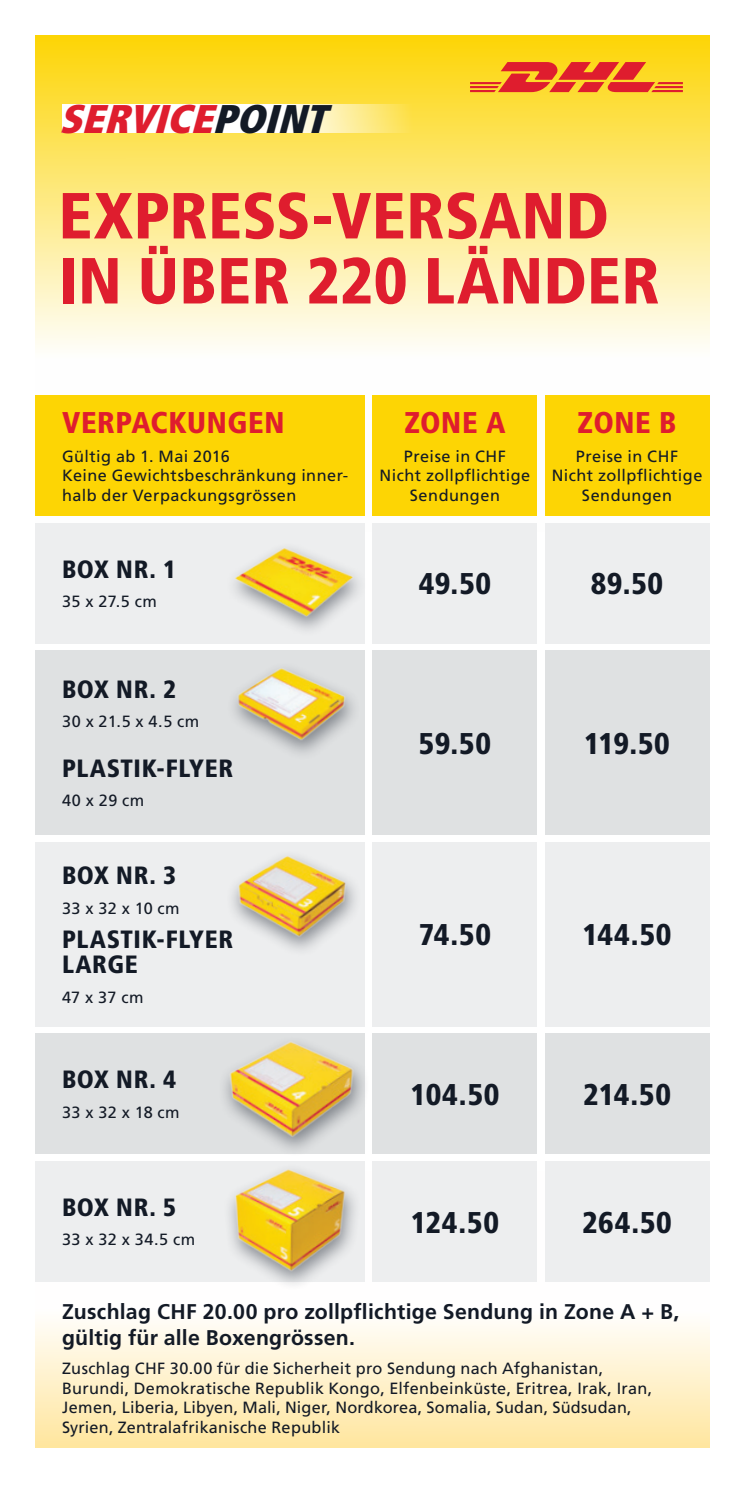
<style>
.page{position:relative;width:745px;height:1489px;background:#fff}
.page>*{position:absolute;margin:0;border:0;box-sizing:border-box;transform-origin:0 0}
.t1{font:900 condensed 65px/65px "Frutiger";letter-spacing:.005em;color:#df1d2e}
.t2{font:italic 900 condensed 40px "Frutiger";color:#df1d2e}
.t3{font:900 condensed 30px "Frutiger";letter-spacing:.02em;color:#131a26}
.t4{font:900 condensed 30px "Frutiger";letter-spacing:.02em;color:#df1d2e}
.t5{font:900 condensed 25px/25px "Frutiger";letter-spacing:.025em;color:#131a26}
.t6{font:700 21.25px/25.5px "Frutiger";letter-spacing:.01em;color:#131a26}
.t7{font:16.25px/19.5px "Frutiger";letter-spacing:.02em;color:#131a26}
.s1{color:#131a26}
</style>
<div class="page">
<svg style="left:35px;top:35px;width:674px;height:313px;background:#fde982"></svg>
<svg style="left:469px;top:62px;width:213px;height:30px;background:#ec7229"></svg>
<svg style="left:62px;top:105px;width:354px;height:28px"></svg>
<svg style="left:35px;top:1281px;width:674px;height:166px"></svg>
<div style="left:35px;top:395px;width:330px;height:121px;background:#fdd504"></div>
<div style="left:35px;top:523px;width:330px;height:120px;background:#edeeef"></div>
<div style="left:35px;top:650px;width:330px;height:184px;background:#dfe1e2"></div>
<div style="left:372px;top:395px;width:165px;height:121px;background:#fdd504"></div>
<div style="left:372px;top:523px;width:165px;height:120px;background:#edeeef"></div>
<div style="left:544px;top:395px;width:165px;height:121px;background:#fdd504"></div>
<div style="left:544px;top:523px;width:165px;height:120px;background:#edeeef"></div>
<div style="left:372px;top:650px;width:165px;height:184px;background:#dfe1e2"></div>
<div style="left:544px;top:650px;width:165px;height:184px;background:#dfe1e2"></div>
<div style="left:35px;top:842px;width:330px;height:184px;background:#edeeef"></div>
<div style="left:372px;top:842px;width:165px;height:184px;background:#edeeef"></div>
<div style="left:544px;top:842px;width:165px;height:184px;background:#edeeef"></div>
<div style="left:35px;top:1033px;width:330px;height:120px;background:#dfe1e2"></div>
<div style="left:372px;top:1033px;width:165px;height:120px;background:#dfe1e2"></div>
<div style="left:544px;top:1033px;width:165px;height:120px;background:#dfe1e2"></div>
<div style="left:35px;top:1160px;width:330px;height:121px;background:#edeeef"></div>
<div style="left:372px;top:1160px;width:165px;height:121px;background:#edeeef"></div>
<div style="left:544px;top:1160px;width:165px;height:121px;background:#edeeef"></div>
<div style="left:223px;top:540px;width:145px;height:97px;background:#131a26;opacity:.48"></div>
<img style="left:230px;top:542px;width:129px;height:80px">
<div style="left:225px;top:661px;width:136px;height:100px;background:#131a26;opacity:.48"></div>
<img style="left:233px;top:661px;width:119px;height:82px">
<div style="left:217px;top:1034px;width:153px;height:123px;background:#131a26;opacity:.48"></div>
<img style="left:228px;top:1034px;width:133px;height:107px">
<div style="left:222px;top:1161px;width:139px;height:130px;background:#131a26;opacity:.48"></div>
<img style="left:228px;top:1168px;width:133px;height:105px">
<div style="left:225px;top:848px;width:137px;height:110px;background:#131a26;opacity:.48"></div>
<img style="left:231px;top:849px;width:123px;height:90px">
<h2 class="t2" style="left:59px;top:94px;width:281px">SERVICE<span class="s1">POINT</span></h2>
<h1 class="t1" style="left:58px;top:183px;width:602px">EXPRESS-VERSAND<br>IN ÜBER 220 LÄNDER</h1>
<h3 class="t4" style="left:62px;top:404px;width:224px">VERPACKUNGEN</h3>
<p class="t7" style="left:62px;top:446px;width:287px">Gültig ab 1. Mai 2016<br>Keine Gewichtsbeschränkung inner&shy;halb der Verpackungsgrössen</p>
<h3 class="t5" style="left:62px;top:556px;width:115px">BOX NR. 1</h3>
<p class="t7" style="left:62px;top:591px;width:96px">35 x 27.5 cm</p>
<h3 class="t5" style="left:62px;top:676px;width:115px">BOX NR. 2</h3>
<p class="t7" style="left:62px;top:711px;width:139px">30 x 21.5 x 4.5 cm</p>
<h3 class="t5" style="left:62px;top:755px;width:173px">PLASTIK-FLYER</h3>
<p class="t7" style="left:62px;top:790px;width:84px">40 x 29 cm</p>
<h3 class="t5" style="left:62px;top:863px;width:115px">BOX NR. 3</h3>
<p class="t7" style="left:62px;top:898px;width:119px">33 x 32 x 10 cm</p>
<h3 class="t5" style="left:62px;top:927px;width:173px">PLASTIK-FLYER<br>LARGE</h3>
<p class="t7" style="left:62px;top:987px;width:83px">47 x 37 cm</p>
<h3 class="t5" style="left:62px;top:1067px;width:115px">BOX NR. 4</h3>
<p class="t7" style="left:62px;top:1102px;width:119px">33 x 32 x 18 cm</p>
<h3 class="t5" style="left:62px;top:1194px;width:115px">BOX NR. 5</h3>
<p class="t7" style="left:62px;top:1229px;width:135px">33 x 32 x 34.5 cm</p>
<h3 class="t4" style="left:404px;top:404px;width:102px">ZONE A</h3>
<p class="t7" style="left:379px;top:446px;width:152px;text-align:center">Preise in CHF<br>Nicht zollpflichtige<br>Sendungen</p>
<h3 class="t4" style="left:577px;top:404px;width:100px">ZONE B</h3>
<p class="t7" style="left:551px;top:446px;width:152px;text-align:center">Preise in CHF<br>Nicht zollpflichtige<br>Sendungen</p>
<h3 class="t3" style="left:418px;top:566px;width:74px">49.50</h3>
<h3 class="t3" style="left:590px;top:566px;width:74px">89.50</h3>
<h3 class="t3" style="left:418px;top:725px;width:74px">59.50</h3>
<h3 class="t3" style="left:584px;top:725px;width:87px">119.50</h3>
<h3 class="t3" style="left:418px;top:916px;width:73px">74.50</h3>
<h3 class="t3" style="left:582px;top:916px;width:90px">144.50</h3>
<h3 class="t3" style="left:410px;top:1076px;width:90px">104.50</h3>
<h3 class="t3" style="left:582px;top:1076px;width:89px">214.50</h3>
<h3 class="t3" style="left:410px;top:1203px;width:90px">124.50</h3>
<h3 class="t3" style="left:581px;top:1203px;width:91px">264.50</h3>
<h3 class="t6" style="left:62px;top:1298px;width:618px">Zuschlag CHF 20.00 pro zollpflichtige Sendung in Zone A + B, gültig für alle Boxengrössen.</h3>
<p class="t7" style="left:62px;top:1358px;width:591px">Zuschlag CHF 30.00 für die Sicherheit pro Sendung nach Afghanistan, Burundi, Demokratische Republik Kongo, Elfenbeinküste, Eritrea, Irak, Iran, Jemen, Liberia, Libyen, Mali, Niger, Nordkorea, Somalia, Sudan, Südsudan, Syrien, Zentralafrikanische Republik</p>
</div>
